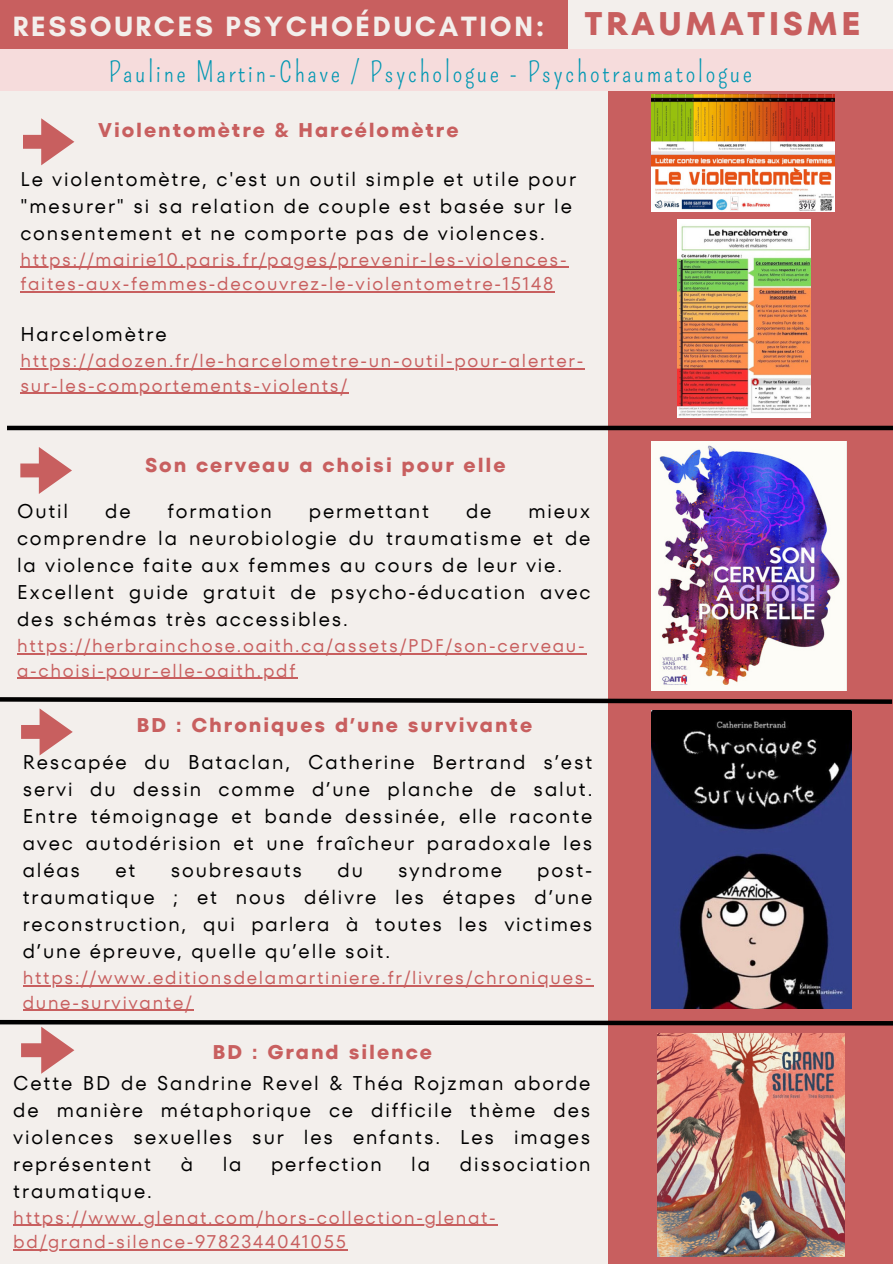
<style>
.page{position:relative;width:893px;height:1264px;background:#fff}
.page>*{position:absolute;margin:0;border:0;box-sizing:border-box;transform-origin:0 0}
.t1{font:700 32.55px "TT Fors";letter-spacing:.095em;color:#c85f5f}
.t2{font:700 28.5px "Glacial Indifference";letter-spacing:.095em;color:#f3efec}
.t3{font:27.6px "Pompiere";letter-spacing:.095em;color:#0097b2}
.t4{font:19.8px/27px "TT Fors";letter-spacing:.095em;color:#000;text-align:justify}
.t5{font:700 19.8px "TT Fors";letter-spacing:.095em;color:#c85f5f}
.t6{font:18.3px/24.8px "TT Fors";letter-spacing:.095em;color:#c85f5f}
</style>
<div class="page">
<div style="left:591px;top:45px;width:301px;height:1218px;background:#c85f5f"></div>
<div style="left:0;top:14px;width:608px;height:1249px;background:#f3efec"></div>
<div style="left:553px;top:0;width:339px;height:91px;background:#f3efec"></div>
<div style="left:0;top:0;width:568px;height:89px;background:#c85f5f"></div>
<div style="left:0;top:50px;width:892px;height:41px;background:#f6dcdc"></div>
<hr style="left:7px;top:426px;width:885px;height:4px;background:#000">
<svg style="left:20px;top:447px;width:52px;height:47px"></svg>
<svg style="left:0;top:697px;width:892px;height:58px"></svg>
<svg style="left:0;top:1019px;width:892px;height:54px"></svg>
<img style="left:651px;top:442px;width:195px;height:248px">
<img style="left:651px;top:710px;width:200px;height:298px">
<img style="left:657px;top:1033px;width:187px;height:222px">
<svg style="left:23px;top:118px;width:51px;height:47px"></svg>
<img style="left:651px;top:95px;width:183px;height:117px">
<img style="left:677px;top:219px;width:133px;height:198px">
<hr style="left:17px;top:653px;width:569px;height:1px;background:#c85f5f">
<hr style="left:17px;top:677px;width:280px;height:2px;background:#c85f5f">
<hr style="left:23px;top:985px;width:570px;height:1px;background:#c85f5f">
<hr style="left:23px;top:1009px;width:170px;height:1px;background:#c85f5f">
<hr style="left:13px;top:1224px;width:484px;height:1px;background:#c85f5f">
<hr style="left:13px;top:1249px;width:335px;height:1px;background:#c85f5f">
<hr style="left:20px;top:267px;width:548px;height:1px;background:#c85f5f">
<hr style="left:20px;top:291px;width:535px;height:1px;background:#c85f5f">
<hr style="left:20px;top:368px;width:565px;height:1px;background:#c85f5f">
<hr style="left:20px;top:393px;width:329px;height:1px;background:#c85f5f">
<h2 class="t2" style="left:13px;top:9px;width:533px">RESSOURCES PSYCHOÉDUCATION:</h2>
<p class="t1" style="left:584px;top:1px;width:277px">TRAUMATISME</p>
<p class="t3" style="left:109px;top:57px;width:644px">Pauline Martin-Chave / Psychologue - Psychotraumatologue</p>
<p class="t5" style="left:98px;top:116px;width:362px">Violentomètre &amp; Harcélomètre</p>
<p class="t4" style="left:20px;top:165px;width:557px;text-align:left">Le violentomètre, c'est un outil simple et utile pour "mesurer" si sa relation de couple est basée sur le consentement et ne comporte pas de violences.</p>
<h3 class="t6" style="left:20px;top:247px;width:547px">https://mairie10.paris.fr/pages/prevenir-les-violences&shy;faites-aux-femmes-decouvrez-le-violentometre-15148</h3>
<h4 class="t4" style="left:20px;top:320px;width:148px">Harcelomètre</h4>
<p class="t6" style="left:20px;top:348px;width:564px">https://adozen.fr/le-harcelometre-un-outil-pour-alerter&shy;sur-les-comportements-violents/</p>
<h4 class="t5" style="left:145px;top:451px;width:362px">Son cerveau a choisi pour elle</h4>
<p class="t4" style="left:17px;top:497px;width:53px">Outil</p>
<p class="t4" style="left:105px;top:497px;width:27px">de</p>
<p class="t4" style="left:167px;top:497px;width:106px">formation</p>
<p class="t4" style="left:309px;top:497px;width:122px">permettant</p>
<p class="t4" style="left:466px;top:497px;width:27px">de</p>
<p class="t4" style="left:17px;top:497px;width:575px;text-indent:511px">mieux comprendre la neurobiologie du traumatisme et de la violence faite aux femmes au cours de leur vie.</p>
<p class="t4" style="left:17px;top:578px;width:575px">Excellent guide gratuit de psycho-éducation avec des schémas très accessibles.</p>
<p class="t6" style="left:17px;top:633px;width:569px">https://herbrainchose.oaith.ca/assets/PDF/son-cerveau-</p>
<p class="t6" style="left:17px;top:658px;width:280px">a-choisi-pour-elle-oaith.pdf</p>
<p class="t5" style="left:136px;top:711px;width:397px">BD : Chroniques d’une survivante</p>
<h4 class="t4" style="left:23px;top:748px;width:571px">Rescapée du Bataclan, Catherine Bertrand s’est servi du dessin comme d’une planche de salut.<br>Entre témoignage et bande dessinée, elle raconte avec autodérision et une fraîcheur paradoxale les aléas</h4>
<h4 class="t4" style="left:115px;top:856px;width:21px">et</h4>
<h4 class="t4" style="left:171px;top:856px;width:133px">soubresauts</h4>
<h4 class="t4" style="left:337px;top:856px;width:27px">du</h4>
<h4 class="t4" style="left:398px;top:856px;width:105px">syndrome</h4>
<h4 class="t4" style="left:23px;top:856px;width:571px;text-indent:514px">post&shy;traumatique ; et nous délivre les étapes d’une reconstruction, qui parlera à toutes les victimes d’une épreuve, quelle qu’elle soit.</h4>
<p class="t6" style="left:23px;top:965px;width:570px">https://www.editionsdelamartiniere.fr/livres/chroniques&shy;dune-survivante/</p>
<p class="t5" style="left:212px;top:1038px;width:221px">BD : Grand silence</p>
<p class="t4" style="left:13px;top:1069px;width:578px">Cette BD de Sandrine Revel &amp; Théa Rojzman aborde de manière métaphorique ce difficile thème des violences sexuelles sur les enfants. Les images représentent</p>
<p class="t4" style="left:181px;top:1150px;width:14px">à</p>
<p class="t4" style="left:223px;top:1150px;width:20px">la</p>
<p class="t4" style="left:271px;top:1150px;width:112px">perfection</p>
<p class="t4" style="left:411px;top:1150px;width:20px">la</p>
<p class="t4" style="left:459px;top:1150px;width:132px">dissociation</p>
<p class="t4" style="left:13px;top:1177px;width:140px">traumatique.</p>
<p class="t6" style="left:13px;top:1204px;width:484px">https://www.glenat.com/hors-collection-glenat-</p>
<p class="t6" style="left:13px;top:1229px;width:334px">bd/grand-silence-9782344041055</p>
</div>
